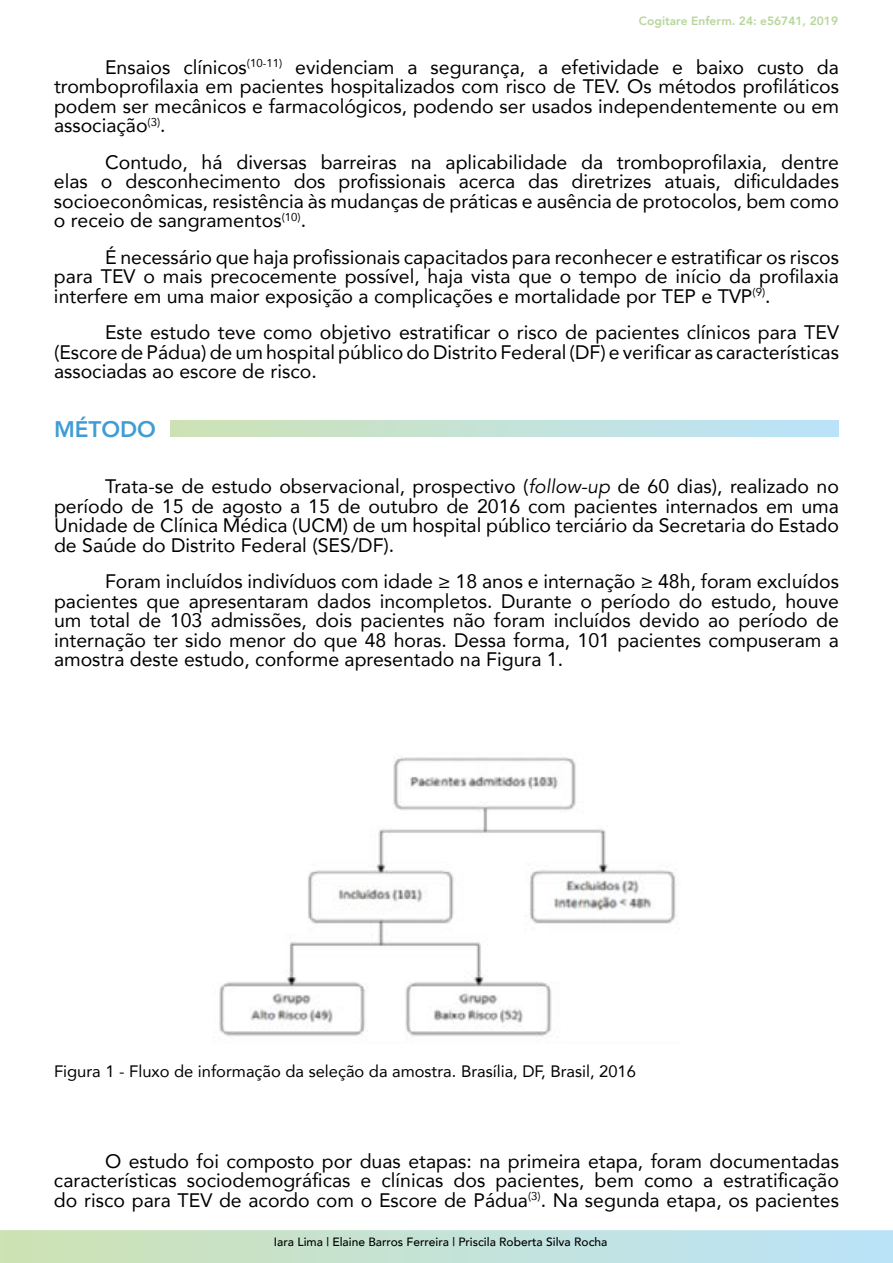
<style>
.page{position:relative;width:893px;height:1263px;background:#fff}
.page>*{position:absolute;margin:0;border:0;box-sizing:border-box;transform-origin:0 0}
.t1{font:800 22.5px "Avenir";color:#409cd4}
.t2{font:19.5px/19.5px "Avenir";color:#000;text-align:justify}
.t3{font:16.5px "Avenir";color:#000}
.t4{font:500 12px "Avenir";color:#000}
.t5{font:800 12px "Avenir";color:#b7d69b}
.s1{font-style:italic}
</style>
<div class="page">
<svg style="left:0;top:1230px;width:893px;height:33px;background:#c4e2d6"></svg>
<div style="left:170px;top:420px;width:669px;height:17px;background:linear-gradient(to right,#cee2b5,#bae3fb)"></div>
<img style="left:219px;top:757px;width:457px;height:280px">
<p class="t5" style="left:639px;top:12px;width:201px">Cogitare Enferm. 24: e56741, 2019</p>
<p class="t2" style="left:54px;top:56px;width:786px;text-indent:51px">Ensaios clínicos<sup>(10-11)</sup> evidenciam a segurança, a efetividade e baixo custo da tromboprofilaxia em pacientes hospitalizados com risco de TEV. Os métodos profiláticos podem ser mecânicos e farmacológicos, podendo ser usados independentemente ou em associação<sup>(3)</sup>.</p>
<p class="t2" style="left:54px;top:151px;width:786px;text-indent:51px">Contudo, há diversas barreiras na aplicabilidade da tromboprofilaxia, dentre elas o desconhecimento dos profissionais acerca das diretrizes atuais, dificuldades socioeconômicas, resistência às mudanças de práticas e ausência de protocolos, bem como o receio de sangramentos<sup>(10)</sup>.</p>
<p class="t2" style="left:54px;top:246px;width:786px;text-indent:51px">É necessário que haja profissionais capacitados para reconhecer e estratificar os riscos para TEV o mais precocemente possível, haja vista que o tempo de início da profilaxia interfere em uma maior exposição a complicações e mortalidade por TEP e TVP<sup>(9)</sup>.</p>
<p class="t2" style="left:54px;top:322px;width:786px;text-indent:51px">Este estudo teve como objetivo estratificar o risco de pacientes clínicos para TEV (Escore de Pádua) de um hospital público do Distrito Federal (DF) e verificar as características associadas ao escore de risco.</p>
<p class="t1" style="left:54px;top:411px;width:104px">MÉTODO</p>
<p class="t2" style="left:54px;top:476px;width:786px;text-indent:51px">Trata-se de estudo observacional, prospectivo (<span class="s1">follow-up</span> de 60 dias), realizado no período de 15 de agosto a 15 de outubro de 2016 com pacientes internados em uma Unidade de Clínica Médica (UCM) de um hospital público terciário da Secretaria do Estado de Saúde do Distrito Federal (SES/DF).</p>
<p class="t2" style="left:54px;top:571px;width:786px;text-indent:51px">Foram incluídos indivíduos com idade ≥ 18 anos e internação ≥ 48h, foram excluídos pacientes que apresentaram dados incompletos. Durante o período do estudo, houve um total de 103 admissões, dois pacientes não foram incluídos devido ao período de internação ter sido menor do que 48 horas. Dessa forma, 101 pacientes compuseram a amostra deste estudo, conforme apresentado na Figura 1.</p>
<p class="t3" style="left:54px;top:1058px;width:583px">Figura 1 - Fluxo de informação da seleção da amostra. Brasília, DF, Brasil, 2016</p>
<p class="t2" style="left:54px;top:1150px;width:786px;text-indent:51px">O estudo foi composto por duas etapas: na primeira etapa, foram documentadas características sociodemográficas e clínicas dos pacientes, bem como a estratificação do risco para TEV de acordo com o Escore de Pádua<sup>(3)</sup>. Na segunda etapa, os pacientes</p>
<p class="t4" style="left:274px;top:1232px;width:335px">Iara Lima | Elaine Barros Ferreira | Priscila Roberta Silva Rocha</p>
</div>
